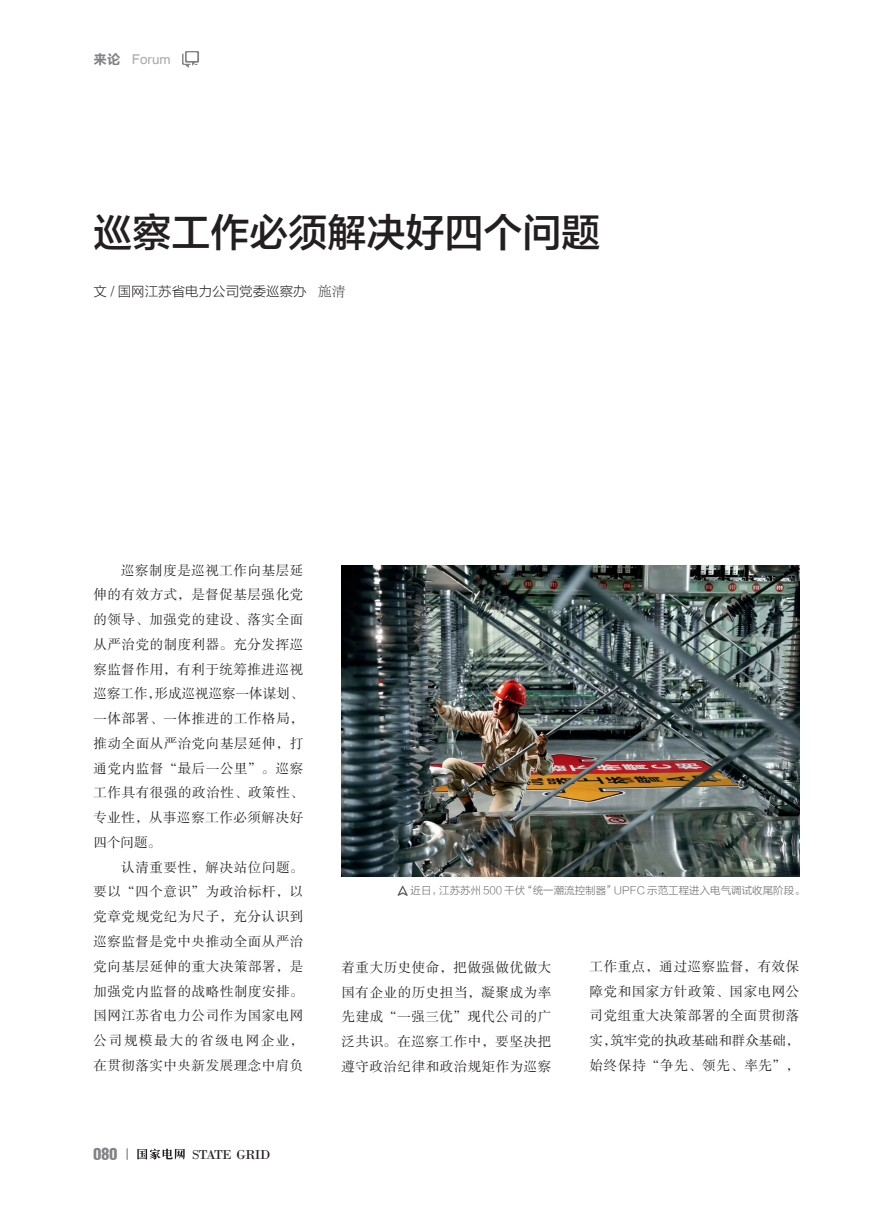
<style>
.page{position:relative;width:893px;height:1212px;background:#fff}
.page>*{position:absolute;margin:0;border:0;box-sizing:border-box;transform-origin:0 0}
.t1{font:39px "FZLTZHK GBK1 0";color:#231f20}
.t2{font:18px "Helvetica Condensed Black Se";color:#808285}
.t3{font:13.5px/24.8px "FZSSJW GB1 0";letter-spacing:.04em;color:#231f20;text-align:justify}
.t4{font:13.5px "FZLTKHK GBK1 0";color:#231f20}
.t5{font:13.5px "Bodoni";letter-spacing:-.05em;color:#231f20}
.t6{font:13.5px "Helvetica";color:#a8a9ad}
.t7{font:10.5px "FZLTKHK GBK1 0";color:#636366}
.s1{font-family:"FZLTCHK GBK1 0";color:#808285}
.s2{font-family:"FZLTKSK GBK1 0"}
</style>
<div class="page">
<svg style="left:137px;top:1148px;width:48px;height:11px"></svg>
<svg style="left:127px;top:1148px;width:1px;height:12px"></svg>
<svg style="left:182px;top:51px;width:17px;height:17px"></svg>
<img style="left:342px;top:566px;width:457px;height:310px">
<svg style="left:398px;top:886px;width:10px;height:10px"></svg>
<p class="t6" style="left:94px;top:51px;width:79px"><span class="s1">来论</span> Forum</p>
<p class="t1" style="left:94px;top:211px;width:509px">巡察工作必须解决好四个问题</p>
<p class="t4" style="left:94px;top:284px;width:253px">文 / 国网江苏省电力公司党委巡察办 <span class="s2">施清</span></p>
<p class="t3" style="left:94px;top:558px;width:211px;text-indent:28px">巡察制度是巡视工作向基层延伸的有效方式，是督促基层强化党的领导、加强党的建设、落实全面从严治党的制度利器。充分发挥巡察监督作用，有利于统筹推进巡视巡察工作，形成巡视巡察一体谋划、一体部署、一体推进的工作格局，推动全面从严治党向基层延伸，打通党内监督“最后一公里”。巡察工作具有很强的政治性、政策性、专业性，从事巡察工作必须解决好四个问题。</p>
<p class="t3" style="left:94px;top:855px;width:211px;text-indent:28px">认清重要性，解决站位问题。要以“四个意识”为政治标杆，以党章党规党纪为尺子，充分认识到巡察监督是党中央推动全面从严治党向基层延伸的重大决策部署，是加强党内监督的战略性制度安排。国网江苏省电力公司作为国家电网公司规模最大的省级电网企业，在贯彻落实中央新发展理念中肩负</p>
<p class="t2" style="left:94px;top:1147px;width:25px">080</p>
<p class="t5" style="left:192px;top:1146px;width:80px">STATE GRID</p>
<p class="t7" style="left:411px;top:885px;width:396px">近日，江苏苏州 500 千伏“统一潮流控制器”UPFC 示范工程进入电气调试收尾阶段。</p>
<p class="t3" style="left:342px;top:956px;width:211px">着重大历史使命，把做强做优做大国有企业的历史担当，凝聚成为率先建成“一强三优”现代公司的广泛共识。在巡察工作中，要坚决把遵守政治纪律和政治规矩作为巡察</p>
<p class="t3" style="left:590px;top:954px;width:211px">工作重点，通过巡察监督，有效保障党和国家方针政策、国家电网公司党组重大决策部署的全面贯彻落实，筑牢党的执政基础和群众基础，始终保持“争先、领先、率先”，</p>
</div>
